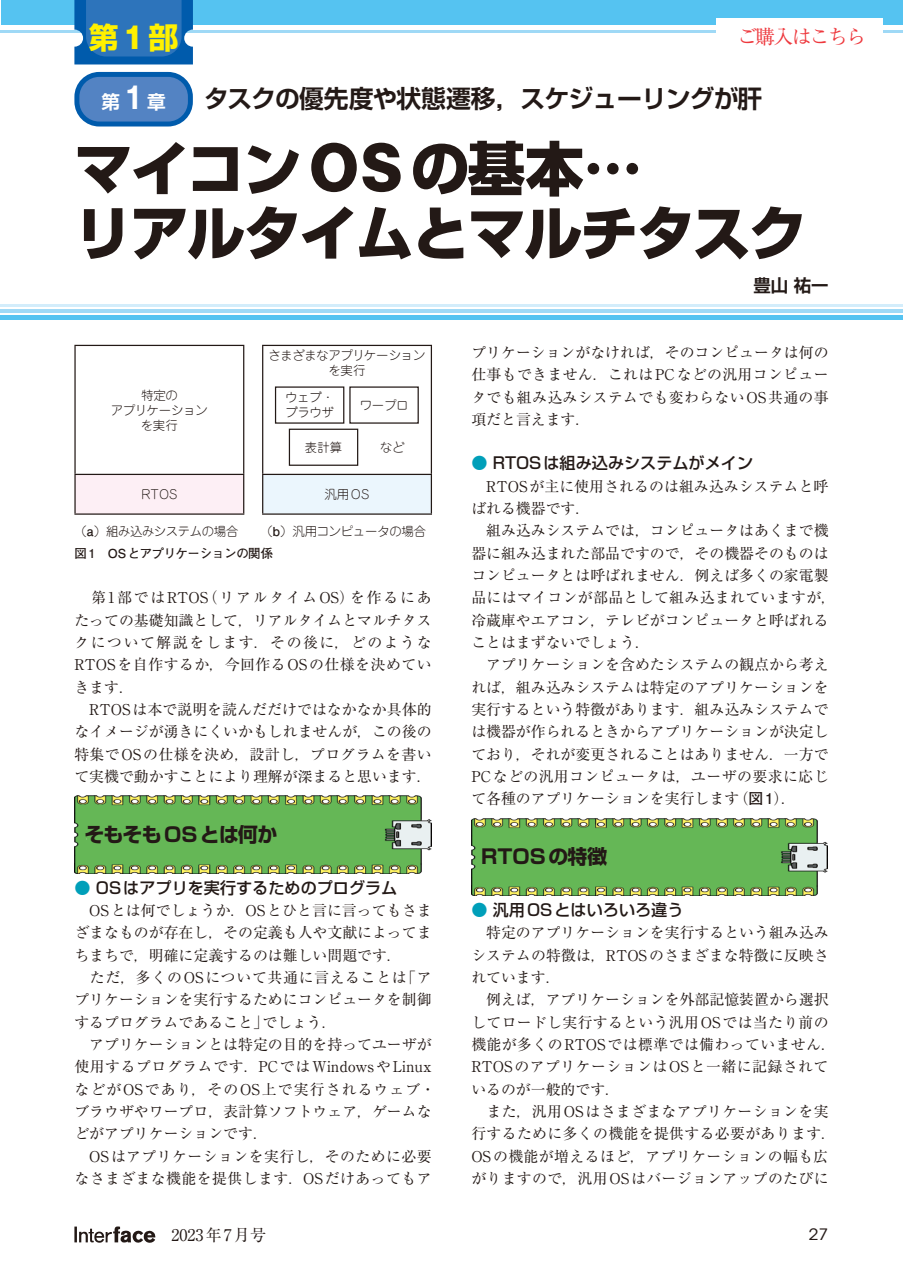
<style>
.page{position:relative;width:903px;height:1275px;background:#fff}
.page>*{position:absolute;margin:0;border:0;box-sizing:border-box;transform-origin:0 0}
.t1{font:800 58.27px/64.4px "Shin Go Pro";letter-spacing:-.035em;color:#231916}
.t2{font:700 29.75px "Shin Go Pro";color:#fff100}
.t3{font:700 24.85px "Shin Go Pro De";letter-spacing:-.035em;color:#231916}
.t4{font:700 19.78px "Shin Go Pro";letter-spacing:-.035em;color:#231916}
.t5{font:700 19.78px "Shin Go Pro";color:#231916}
.t6{font:19.78px "Ryumin Pr 6 N";letter-spacing:-.09em;color:#ee383d}
.t7{font:700 18.55px "Shin Go Pro De";color:#fff}
.t8{font:700 17.32px "Shin Go Pro De";color:#231916}
.t9{font:500 16.1px "Shin Go Pro";color:#231916}
.t10{font:16.1px "Ryumin Pro";color:#231916}
.t11{font:15.58px "ITC Avant Garde Std";color:#231916;scale:1.11 1}
.t12{font:14.88px/22.4px "Ryumin Pro";letter-spacing:.005em;color:#231916}
.t13{font:14.88px/22.4px "Ryumin Pro";letter-spacing:.03em;color:#231916}
.t14{font:300 12.42px/14.9px "Jun 101 Pro";letter-spacing:-.035em;color:#231916;text-align:center}
.t15{font:700 12.42px "Futo Go B101 Pro";letter-spacing:-.035em;color:#231916}
.s1{font-family:"Gothic MB101 Pro"}
.s2{font-family:"Gothic MB101 Pro De";font-size:29.75px}
.s3{font-family:"Gothic MB101 Pro De"}
.s4{font-family:"Futo Go B101 Pro";font-weight:700}
.s5{color:#009fb9}
</style>
<div class="page">
<svg style="left:74px;top:1226px;width:81px;height:17px"></svg>
<hr style="left:0;top:30px;width:903px;height:2px;background:#9fd9f6">
<div style="left:1px;top:0;width:902px;height:25px;background:#55c3f1"></div>
<hr style="left:0;top:309px;width:903px;height:4px;background:#9fd9f6">
<div style="left:0;top:315px;width:903px;height:5px;background:#55c3f1"></div>
<hr style="left:0;top:304px;width:903px;height:2px;background:#d3edfb">
<img style="left:74px;top:796px;width:357px;height:77px">
<img style="left:471px;top:818px;width:357px;height:77px">
<div style="left:263px;top:474px;width:168px;height:40px;background:#ebf6fd"></div>
<hr style="left:262px;top:345px;width:170px;height:1px;background:#231916">
<hr style="left:262px;top:346px;width:1px;height:128px;background:#231916">
<hr style="left:431px;top:346px;width:1px;height:128px;background:#231916">
<hr style="left:262px;top:474px;width:170px;height:1px;background:#231916">
<hr style="left:262px;top:475px;width:1px;height:38px;background:#231916">
<hr style="left:431px;top:475px;width:1px;height:38px;background:#231916">
<hr style="left:262px;top:513px;width:170px;height:2px;background:#231916">
<div style="left:275px;top:386px;width:69px;height:38px;border:1px solid #231916"></div>
<div style="left:289px;top:429px;width:69px;height:37px;border:1px solid #231916"></div>
<div style="left:75px;top:474px;width:169px;height:40px;background:#fdeff5"></div>
<hr style="left:74px;top:345px;width:170px;height:1px;background:#231916">
<hr style="left:74px;top:346px;width:2px;height:128px;background:#231916">
<hr style="left:243px;top:346px;width:1px;height:128px;background:#231916">
<hr style="left:74px;top:474px;width:170px;height:1px;background:#231916">
<hr style="left:74px;top:475px;width:2px;height:38px;background:#231916">
<hr style="left:243px;top:475px;width:1px;height:38px;background:#231916">
<hr style="left:74px;top:513px;width:170px;height:2px;background:#231916">
<div style="left:77px;top:74px;width:113px;height:50px;background:#5383c3;border-radius:22px"></div>
<div style="left:74px;top:72px;width:119px;height:54px;border:5px solid #005bac;border-radius:22px"></div>
<svg style="left:74px;top:0;width:119px;height:64px;background:#2671b9"></svg>
<div style="left:716px;top:18px;width:167px;height:34px;background:#fff"></div>
<h2 class="t2" style="left:89px;top:14px;width:91px">第<span class="s1">1</span>部</h2>
<h3 class="t6" style="left:737px;top:21px;width:130px">ご購入はこちら</h3>
<p class="t7" style="left:101px;top:87px;width:66px">第<span class="s2">1</span>章</p>
<h3 class="t3" style="left:203px;top:78px;width:560px">タスクの優先度や状態遷移<span class="s3">，</span>スケジューリングが肝</h3>
<h1 class="t1" style="left:74px;top:130px;width:734px">マイコン<span class="s1">OS</span>の基本<span class="s1">…<br></span>リアルタイムとマルチタスク</h1>
<p class="t14" style="left:111px;top:386px;width:98px">特定の<br>アプリケーションを実行</p>
<p class="t14" style="left:269px;top:346px;width:158px">さまざまなアプリケーションを実行</p>
<p class="t14" style="left:285px;top:389px;width:51px;text-align:left">ウェブ・ブラウザ</p>
<p class="t14" style="left:305px;top:438px;width:39px">表計算</p>
<p class="t14" style="left:380px;top:438px;width:26px">など</p>
<p class="t14" style="left:360px;top:396px;width:50px">ワープロ</p>
<p class="t14" style="left:325px;top:485px;width:46px">汎用OS</p>
<p class="t14" style="left:141px;top:485px;width:38px">RTOS</p>
<p class="t14" style="left:74px;top:522px;width:166px">（<span class="s4">a</span>）組み込みシステムの場合</p>
<p class="t15" style="left:74px;top:543px;width:200px">図 1　OSとアプリケーションの関係</p>
<p class="t14" style="left:260px;top:522px;width:167px">（<span class="s4">b</span>）汎用コンピュータの場合</p>
<p class="t12" style="left:74px;top:586px;width:359px">　第1部ではRTOS（リアルタイムOS）を作るにあたっての基礎知識として，リアルタイムとマルチタスクについて解説をします．その後に，どのような<br>RTOSを自作するか，今回作るOSの仕様を決めていきます．<br>　RTOSは本で説明を読んだだけではなかなか具体的なイメージが湧きにくいかもしれませんが，この後の特集でOSの仕様を決め，設計し，プログラムを書いて実機で動かすことにより理解が深まると思います．</p>
<h3 class="t4" style="left:84px;top:819px;width:194px">そもそも OS とは何か</h3>
<p class="t9" style="left:74px;top:874px;width:324px"><span class="s5">●</span> OSはアプリを実行するためのプログラム</p>
<p class="t12" style="left:74px;top:898px;width:359px;text-indent:15px">OSとは何でしょうか．OSとひと言に言ってもさまざまなものが存在し，その定義も人や文献によってまちまちで，明確に定義するのは難しい問題です．<br>　ただ，多くのOSについて共通に言えることは「アプリケーションを実行するためにコンピュータを制御するプログラムであること」でしょう．</p>
<p class="t13" style="left:74px;top:1032px;width:362px;text-indent:15px">アプリケーションとは特定の目的を持ってユーザが使用するプログラムです．PCではWindowsやLinuxなどがOSであり，そのOS上で実行されるウェブ・ブラウザやワープロ，表計算ソフトウェア，ゲームなどがアプリケーションです．<br>　OSはアプリケーションを実行し，そのために必要なさまざまな機能を提供します．OSだけあってもア</p>
<p class="t8" style="left:753px;top:271px;width:77px">豊山 祐一</p>
<p class="t12" style="left:471px;top:340px;width:359px;text-align:justify">プリケーションがなければ，そのコンピュータは何の仕事もできません．これはPCなどの汎用コンピュータでも組み込みシステムでも変わらないOS共通の事項だと言えます．</p>
<p class="t9" style="left:471px;top:450px;width:283px"><span class="s5">●</span> RTOSは組み込みシステムがメイン</p>
<p class="t12" style="left:471px;top:474px;width:366px;text-indent:15px">RTOSが主に使用されるのは組み込みシステムと呼ばれる機器です．<br>　組み込みシステムでは，コンピュータはあくまで機器に組み込まれた部品ですので，その機器そのものはコンピュータとは呼ばれません．例えば多くの家電製品にはマイコンが部品として組み込まれていますが，冷蔵庫やエアコン，テレビがコンピュータと呼ばれることはまずないでしょう．</p>
<p class="t12" style="left:471px;top:653px;width:359px;text-align:justify;text-indent:15px">アプリケーションを含めたシステムの観点から考えれば，組み込みシステムは特定のアプリケーションを実行するという特徴があります．組み込みシステムでは機器が作られるときからアプリケーションが決定しており，それが変更されることはありません．一方でPCなどの汎用コンピュータは，ユーザの要求に応じて各種のアプリケーションを実行します（<span class="s4">図1</span>）．</p>
<h3 class="t5" style="left:481px;top:841px;width:127px">RTOSの特徴</h3>
<p class="t9" style="left:471px;top:896px;width:214px"><span class="s5">●</span> 汎用OSとはいろいろ違う</p>
<p class="t12" style="left:471px;top:920px;width:366px;text-indent:15px">特定のアプリケーションを実行するという組み込みシステムの特徴は，RTOSのさまざまな特徴に反映されています．<br>　例えば，アプリケーションを外部記憶装置から選択してロードし実行するという汎用OSでは当たり前の機能が多くのRTOSでは標準では備わっていません．<br>RTOSのアプリケーションはOSと一緒に記録されているのが一般的です．<br>　また，汎用OSはさまざまなアプリケーションを実行するために多くの機能を提供する必要があります．<br>OSの機能が増えるほど，アプリケーションの幅も広がりますので，汎用OSはバージョンアップのたびに</p>
<p class="t10" style="left:155px;top:1222px;width:112px">　2023年7月号</p>
<p class="t11" style="left:808px;top:1225px;width:20px">27</p>
</div>
